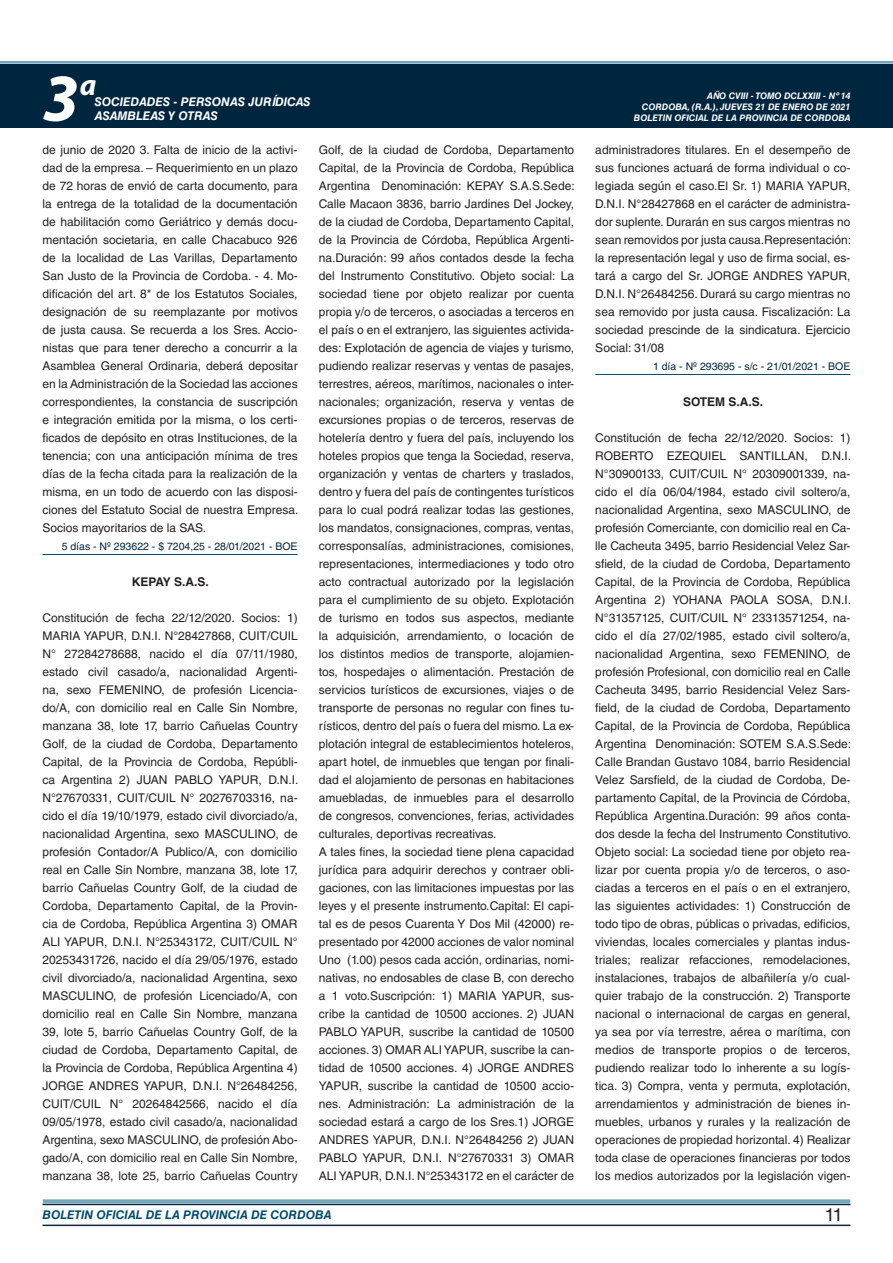
<style>
.page{position:relative;width:893px;height:1263px;background:#fff}
.page>*{position:absolute;margin:0;border:0;box-sizing:border-box;transform-origin:0 0}
.t1{font:italic 700 67.5px "Myriad Pro";color:#fff}
.t2{font:italic 700 30px "Myriad Pro";color:#fff}
.t3{font:18px "Helvetica LT Std";color:#231f20}
.t4{font:12px/18px "Helvetica LT Std";color:#231f20;text-align:justify}
.t5{font:italic 700 12px "Helvetica LT Std";color:#fff}
.t6{font:italic 700 12px "Helvetica LT Std";color:#004b6c}
.t7{font:700 12px "Helvetica LT Std";color:#231f20}
.t8{font:10.5px "Helvetica LT Std";color:#00263f}
.t9{font:italic 700 9px/10.8px "Helvetica LT Std";color:#fff;text-align:right}
</style>
<div class="page">
<div style="left:0;top:61px;width:893px;height:6px;background:#fff;opacity:.75"></div>
<div style="left:0;top:64px;width:893px;height:64px;background:#00263f"></div>
<hr style="left:43px;top:1224px;width:807px;height:2px;background:#00263f">
<div style="left:42px;top:1198px;width:809px;height:8px;background:#fff;opacity:.75"></div>
<hr style="left:43px;top:554px;width:255px;height:1px;background:#004b6c">
<hr style="left:595px;top:374px;width:255px;height:1px;background:#004b6c">
<h1 class="t1" style="left:43px;top:54px;width:38px">3</h1>
<h2 class="t2" style="left:80px;top:66px;width:18px">a</h2>
<p class="t5" style="left:95px;top:94px;width:217px">SOCIEDADES - PERSONAS JURÍDICAS</p>
<p class="t5" style="left:95px;top:109px;width:125px">ASAMBLEAS Y OTRAS</p>
<p class="t9" style="left:634px;top:91px;width:218px">AÑO CVIII - TOMO DCLXXIII - Nº 14<br>CORDOBA, (R.A.), JUEVES 21 DE ENERO DE 2021<br>BOLETIN OFICIAL DE LA PROVINCIA DE CORDOBA</p>
<p class="t4" style="left:43px;top:141px;width:257px">de junio de 2020 3. Falta de inicio de la activi&shy;dad de la empresa. – Requerimiento en un plazo de 72 horas de envió de carta documento, para la entrega de la totalidad de la documentación de habilitación como Geriátrico y demás docu&shy;mentación societaria, en calle Chacabuco 926 de la localidad de Las Varillas, Departamento San Justo de la Provincia de Cordoba. - 4. Mo&shy;dificación del art. 8* de los Estatutos Sociales, designación de su reemplazante por motivos de justa causa. Se recuerda a los Sres. Accio&shy;nistas que para tener derecho a concurrir a la Asamblea General Ordinaria, deberá depositar en la Administración de la Sociedad las acciones correspondientes, la constancia de suscripción e integración emitida por la misma, o los certi&shy;ficados de depósito en otras Instituciones, de la tenencia; con una anticipación mínima de tres días de la fecha citada para la realización de la misma, en un todo de acuerdo con las disposi&shy;ciones del Estatuto Social de nuestra Empresa.<br>Socios mayoritarios de la SAS.</p>
<p class="t8" style="left:62px;top:540px;width:237px">5 días - Nº 293622 - $ 7204,25 - 28/01/2021 - BOE</p>
<p class="t7" style="left:132px;top:574px;width:78px">KEPAY S.A.S.</p>
<p class="t4" style="left:43px;top:609px;width:257px">Constitución de fecha 22/12/2020. Socios: 1)<br>MARIA YAPUR, D.N.I. N°28427868, CUIT/CUIL N° 27284278688, nacido el día 07/11/1980, estado civil casado/a, nacionalidad Argenti&shy;na, sexo FEMENINO, de profesión Licencia&shy;do/A, con domicilio real en Calle Sin Nombre, manzana 38, lote 17, barrio Cañuelas Country Golf, de la ciudad de Cordoba, Departamento Capital, de la Provincia de Cordoba, Repúbli&shy;ca Argentina 2) JUAN PABLO YAPUR, D.N.I.<br>N°27670331, CUIT/CUIL N° 20276703316, na&shy;cido el día 19/10/1979, estado civil divorciado/a, nacionalidad Argentina, sexo MASCULINO, de profesión Contador/A Publico/A, con domicilio real en Calle Sin Nombre, manzana 38, lote 17, barrio Cañuelas Country Golf, de la ciudad de Cordoba, Departamento Capital, de la Provin&shy;cia de Cordoba, República Argentina 3) OMAR ALI YAPUR, D.N.I. N°25343172, CUIT/CUIL N° 20253431726, nacido el día 29/05/1976, estado civil divorciado/a, nacionalidad Argentina, sexo MASCULINO, de profesión Licenciado/A, con domicilio real en Calle Sin Nombre, manzana 39, lote 5, barrio Cañuelas Country Golf, de la ciudad de Cordoba, Departamento Capital, de la Provincia de Cordoba, República Argentina 4)<br>JORGE ANDRES YAPUR, D.N.I. N°26484256, CUIT/CUIL N° 20264842566, nacido el día 09/05/1978, estado civil casado/a, nacionalidad Argentina, sexo MASCULINO, de profesión Abo&shy;gado/A, con domicilio real en Calle Sin Nombre, manzana 38, lote 25, barrio Cañuelas Country</p>
<p class="t4" style="left:319px;top:141px;width:257px;text-align:left">Golf, de la ciudad de Cordoba, Departamento Capital, de la Provincia de Cordoba, República Argentina Denominación: KEPAY S.A.S.Sede:<br>Calle Macaon 3836, barrio Jardines Del Jockey, de la ciudad de Cordoba, Departamento Capital, de la Provincia de Córdoba, República Argenti&shy;na.Duración: 99 años contados desde la fecha del Instrumento Constitutivo. Objeto social: La sociedad tiene por objeto realizar por cuenta propia y/o de terceros, o asociadas a terceros en el país o en el extranjero, las siguientes activida&shy;des: Explotación de agencia de viajes y turismo, pudiendo realizar reservas y ventas de pasajes, terrestres, aéreos, marítimos, nacionales o inter&shy;nacionales; organización, reserva y ventas de excursiones propias o de terceros, reservas de hotelería dentro y fuera del país, incluyendo los hoteles propios que tenga la Sociedad, reserva, organización y ventas de charters y traslados, dentro y fuera del país de contingentes turísticos para lo cual podrá realizar todas las gestiones, los mandatos, consignaciones, compras, ventas, corresponsalías, administraciones, comisiones, representaciones, intermediaciones y todo otro acto contractual autorizado por la legislación para el cumplimiento de su objeto. Explotación de turismo en todos sus aspectos, mediante la adquisición, arrendamiento, o locación de los distintos medios de transporte, alojamien&shy;tos, hospedajes o alimentación. Prestación de servicios turísticos de excursiones, viajes o de transporte de personas no regular con fines tu&shy;rísticos, dentro del país o fuera del mismo. La ex&shy;plotación integral de establecimientos hoteleros, apart hotel, de inmuebles que tengan por finali&shy;dad el alojamiento de personas en habitaciones amuebladas, de inmuebles para el desarrollo de congresos, convenciones, ferias, actividades culturales, deportivas recreativas.<br>A tales fines, la sociedad tiene plena capacidad jurídica para adquirir derechos y contraer obli&shy;gaciones, con las limitaciones impuestas por las leyes y el presente instrumento.Capital: El capi&shy;tal es de pesos Cuarenta Y Dos Mil (42000) re&shy;presentado por 42000 acciones de valor nominal Uno (1.00) pesos cada acción, ordinarias, nomi&shy;nativas, no endosables de clase B, con derecho a 1 voto.Suscripción: 1) MARIA YAPUR, sus&shy;cribe la cantidad de 10500 acciones. 2) JUAN PABLO YAPUR, suscribe la cantidad de 10500 acciones. 3) OMAR ALI YAPUR, suscribe la can&shy;tidad de 10500 acciones. 4) JORGE ANDRES YAPUR, suscribe la cantidad de 10500 accio&shy;nes. Administración: La administración de la sociedad estará a cargo de los Sres.1) JORGE ANDRES YAPUR, D.N.I. N°26484256 2) JUAN PABLO YAPUR, D.N.I. N°27670331 3) OMAR ALI YAPUR, D.N.I. N°25343172 en el carácter de</p>
<p class="t4" style="left:595px;top:141px;width:257px">administradores titulares. En el desempeño de sus funciones actuará de forma individual o co&shy;legiada según el caso.El Sr. 1) MARIA YAPUR, D.N.I. N°28427868 en el carácter de administra&shy;dor suplente. Durarán en sus cargos mientras no sean removidos por justa causa.Representación: la representación legal y uso de firma social, es&shy;tará a cargo del Sr. JORGE ANDRES YAPUR, D.N.I. N°26484256. Durará su cargo mientras no sea removido por justa causa. Fiscalización: La sociedad prescinde de la sindicatura. Ejercicio Social: 31/08</p>
<p class="t8" style="left:653px;top:360px;width:199px">1 día - Nº 293695 - s/c - 21/01/2021 - BOE</p>
<p class="t7" style="left:683px;top:394px;width:82px">SOTEM S.A.S.</p>
<p class="t4" style="left:595px;top:429px;width:257px">Constitución de fecha 22/12/2020. Socios: 1)<br>ROBERTO EZEQUIEL SANTILLAN, D.N.I.<br>N°30900133, CUIT/CUIL N° 20309001339, na&shy;cido el día 06/04/1984, estado civil soltero/a, nacionalidad Argentina, sexo MASCULINO, de profesión Comerciante, con domicilio real en Ca&shy;lle Cacheuta 3495, barrio Residencial Velez Sar&shy;sfield, de la ciudad de Cordoba, Departamento Capital, de la Provincia de Cordoba, República Argentina 2) YOHANA PAOLA SOSA, D.N.I.<br>N°31357125, CUIT/CUIL N° 23313571254, na&shy;cido el día 27/02/1985, estado civil soltero/a, nacionalidad Argentina, sexo FEMENINO, de profesión Profesional, con domicilio real en Calle Cacheuta 3495, barrio Residencial Velez Sars&shy;field, de la ciudad de Cordoba, Departamento Capital, de la Provincia de Cordoba, República Argentina Denominación: SOTEM S.A.S.Sede:<br>Calle Brandan Gustavo 1084, barrio Residencial Velez Sarsfield, de la ciudad de Cordoba, De&shy;partamento Capital, de la Provincia de Córdoba, República Argentina.Duración: 99 años conta&shy;dos desde la fecha del Instrumento Constitutivo.<br>Objeto social: La sociedad tiene por objeto rea&shy;lizar por cuenta propia y/o de terceros, o aso&shy;ciadas a terceros en el país o en el extranjero, las siguientes actividades: 1) Construcción de todo tipo de obras, públicas o privadas, edificios, viviendas, locales comerciales y plantas indus&shy;triales; realizar refacciones, remodelaciones, instalaciones, trabajos de albañilería y/o cual&shy;quier trabajo de la construcción. 2) Transporte nacional o internacional de cargas en general, ya sea por vía terrestre, aérea o marítima, con medios de transporte propios o de terceros, pudiendo realizar todo lo inherente a su logís&shy;tica. 3) Compra, venta y permuta, explotación, arrendamientos y administración de bienes in&shy;muebles, urbanos y rurales y la realización de operaciones de propiedad horizontal. 4) Realizar toda clase de operaciones financieras por todos los medios autorizados por la legislación vigen-</p>
<p class="t6" style="left:43px;top:1208px;width:290px">BOLETIN OFICIAL DE LA PROVINCIA DE CORDOBA</p>
<h3 class="t3" style="left:825px;top:1204px;width:19px">11</h3>
</div>
